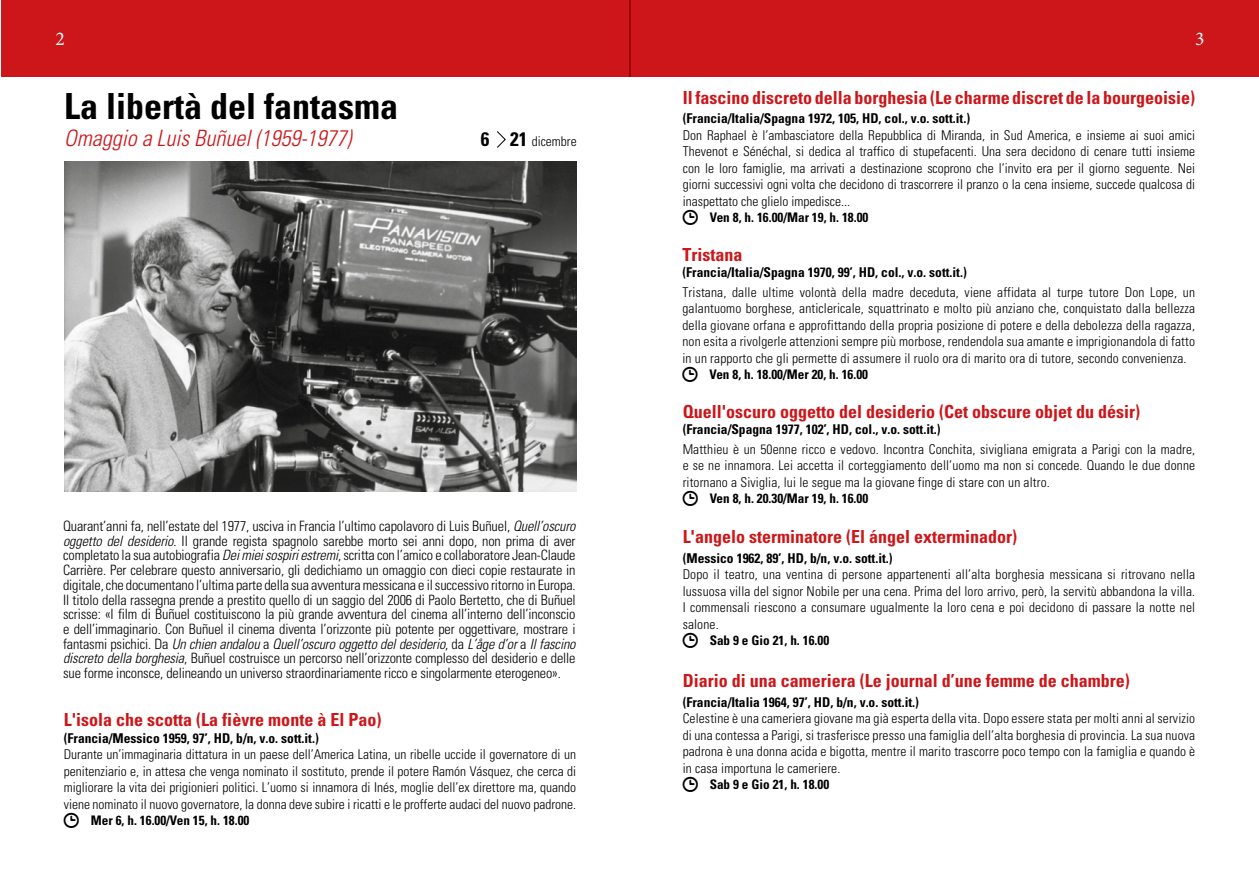
<style>
.page{position:relative;width:1259px;height:893px;background:#fff}
.page>*{position:absolute;margin:0;border:0;box-sizing:border-box;transform-origin:0 0}
.t1{font:700 condensed 36px "Univers";color:#000}
.t2{font:italic 300 condensed 22.5px "Univers";color:#cd1619}
.t3{font:19.5px "Minion Pro";color:#fff}
.t4{font:700 condensed 18px "Univers";color:#cd1619}
.t5{font:300 condensed 14.25px/14.7px "Univers";letter-spacing:-.01em;color:#000;text-align:justify}
.t6{font:300 condensed 13.5px/16.5px "Univers";letter-spacing:.01em;color:#000;text-align:justify}
.t7{font:700 condensed 13.5px "Univers";color:#000}
.t8{font:700 condensed 13.2px "Univers";color:#000}
.s1{font-weight:700;font-size:19.5px}
.s2{font-style:italic}
</style>
<div class="page">
<div style="left:629px;top:0;width:630px;height:77px;background:#cd1619"></div>
<div style="left:1px;top:0;width:629px;height:77px;background:#cd1619"></div>
<svg style="left:497px;top:131px;width:9px;height:17px"></svg>
<img style="left:64px;top:162px;width:513px;height:330px">
<h3 class="t3" style="left:55px;top:26px;width:11px">2</h3>
<h3 class="t3" style="left:1195px;top:26px;width:11px">3</h3>
<h1 class="t1" style="left:64px;top:84px;width:335px">La libertà del fantasma</h1>
<h2 class="t2" style="left:64px;top:124px;width:289px">Omaggio a Luis Buñuel (1959-1977)</h2>
<p class="t6" style="left:481px;top:133px;width:97px"><span class="s1">6 21</span> dicembre</p>
<p class="t5" style="left:63px;top:519px;width:514px">Quarant’anni fa, nell’estate del 1977, usciva in Francia l’ultimo capolavoro di Luis Buñuel, <span class="s2">Quell’oscuro oggetto del desiderio</span>. Il grande regista spagnolo sarebbe morto sei anni dopo, non prima di aver completato la sua autobiografia <span class="s2">Dei miei sospiri estremi</span>, scritta con l’amico e collaboratore Jean-Claude Carrière. Per celebrare questo anniversario, gli dedichiamo un omaggio con dieci copie restaurate in digitale, che documentano l’ultima parte della sua avventura messicana e il successivo ritorno in Europa.<br>Il titolo della rassegna prende a prestito quello di un saggio del 2006 di Paolo Bertetto, che di Buñuel scrisse: «I film di Buñuel costituiscono la più grande avventura del cinema all’interno dell’inconscio e dell’immaginario. Con Buñuel il cinema diventa l’orizzonte più potente per oggettivare, mostrare i fantasmi psichici. Da <span class="s2">Un chien andalou</span> a <span class="s2">Quell’oscuro oggetto del desiderio</span>, da <span class="s2">L’åge d’or</span> a <span class="s2">Il fascino discreto della borghesia</span>, Buñuel costruisce un percorso nell’orizzonte complesso del desiderio e delle sue forme inconsce, delineando un universo straordinariamente ricco e singolarmente eterogeneo».</p>
<h3 class="t4" style="left:64px;top:709px;width:319px">L'isola che scotta (La fièvre monte à El Pao)</h3>
<p class="t7" style="left:64px;top:730px;width:256px">(Francia/Messico 1959, 97’, HD, b/n, v.o. sott.it.)</p>
<p class="t6" style="left:64px;top:746px;width:514px">Durante un’immaginaria dittatura in un paese dell’America Latina, un ribelle uccide il governatore di un penitenziario e, in attesa che venga nominato il sostituto, prende il potere Ramón Vásquez, che cerca di migliorare la vita dei prigionieri politici. L’uomo si innamora di Inés, moglie dell’ex direttore ma, quando viene nominato il nuovo governatore, la donna deve subire i ricatti e le profferte audaci del nuovo padrone.</p>
<p class="t8" style="left:91px;top:813px;width:160px">Mer 6, h. 16.00/Ven 15, h. 18.00</p>
<h3 class="t4" style="left:683px;top:86px;width:514px">Il fascino discreto della borghesia (Le charme discret de la bourgeoisie)</h3>
<p class="t7" style="left:683px;top:110px;width:289px">(Francia/Italia/Spagna 1972, 105, HD, col., v.o. sott.it.)</p>
<p class="t6" style="left:683px;top:127px;width:514px">Don Raphael è l’ambasciatore della Repubblica di Miranda, in Sud America, e insieme ai suoi amici Thevenot e Sénéchal, si dedica al traffico di stupefacenti. Una sera decidono di cenare tutti insieme con le loro famiglie, ma arrivati a destinazione scoprono che l’invito era per il giorno seguente. Nei giorni successivi ogni volta che decidono di trascorrere il pranzo o la cena insieme, succede qualcosa di inaspettato che glielo impedisce...</p>
<p class="t8" style="left:710px;top:209px;width:160px">Ven 8, h. 16.00/Mar 19, h. 18.00</p>
<h3 class="t4" style="left:682px;top:243px;width:61px">Tristana</h3>
<p class="t7" style="left:682px;top:264px;width:286px">(Francia/Italia/Spagna 1970, 99’, HD, col., v.o. sott.it.)</p>
<p class="t6" style="left:682px;top:284px;width:514px">Tristana, dalle ultime volontà della madre deceduta, viene affidata al turpe tutore Don Lope, un galantuomo borghese, anticlericale, squattrinato e molto più anziano che, conquistato dalla bellezza della giovane orfana e approfittando della propria posizione di potere e della debolezza della ragazza, non esita a rivolgerle attenzioni sempre più morbose, rendendola sua amante e imprigionandola di fatto in un rapporto che gli permette di assumere il ruolo ora di marito ora di tutore, secondo convenienza.</p>
<p class="t8" style="left:709px;top:367px;width:160px">Ven 8, h. 18.00/Mer 20, h. 16.00</p>
<h3 class="t4" style="left:682px;top:400px;width:459px">Quell'oscuro oggetto del desiderio (Cet obscure objet du désir)</h3>
<p class="t7" style="left:682px;top:421px;width:259px">(Francia/Spagna 1977, 102’, HD, col., v.o. sott.it.)</p>
<p class="t6" style="left:682px;top:441px;width:514px">Matthieu è un 50enne ricco e vedovo. Incontra Conchita, sivigliana emigrata a Parigi con la madre, e se ne innamora. Lei accetta il corteggiamento dell’uomo ma non si concede. Quando le due donne ritornano a Siviglia, lui le segue ma la giovane finge di stare con un altro.</p>
<p class="t8" style="left:709px;top:491px;width:160px">Ven 8, h. 20.30/Mar 19, h. 16.00</p>
<h3 class="t4" style="left:682px;top:526px;width:336px">L'angelo sterminatore (El ángel exterminador)</h3>
<p class="t7" style="left:682px;top:550px;width:211px">(Messico 1962, 89’, HD, b/n, v.o. sott.it.)</p>
<p class="t6" style="left:682px;top:566px;width:514px">Dopo il teatro, una ventina di persone appartenenti all’alta borghesia messicana si ritrovano nella lussuosa villa del signor Nobile per una cena. Prima del loro arrivo, però, la servitù abbandona la villa.<br>I commensali riescono a consumare ugualmente la loro cena e poi decidono di passare la notte nel salone.</p>
<p class="t8" style="left:709px;top:632px;width:121px">Sab 9 e Gio 21, h. 16.00</p>
<h3 class="t4" style="left:682px;top:670px;width:448px">Diario di una cameriera (Le journal d’une femme de chambre)</h3>
<p class="t7" style="left:682px;top:694px;width:238px">(Francia/Italia 1964, 97’, HD, b/n, v.o. sott.it.)</p>
<p class="t6" style="left:682px;top:710px;width:514px">Celestine è una cameriera giovane ma già esperta della vita. Dopo essere stata per molti anni al servizio di una contessa a Parigi, si trasferisce presso una famiglia dell’alta borghesia di provincia. La sua nuova padrona è una donna acida e bigotta, mentre il marito trascorre poco tempo con la famiglia e quando è in casa importuna le cameriere.</p>
<p class="t8" style="left:709px;top:776px;width:121px">Sab 9 e Gio 21, h. 18.00</p>
</div>
